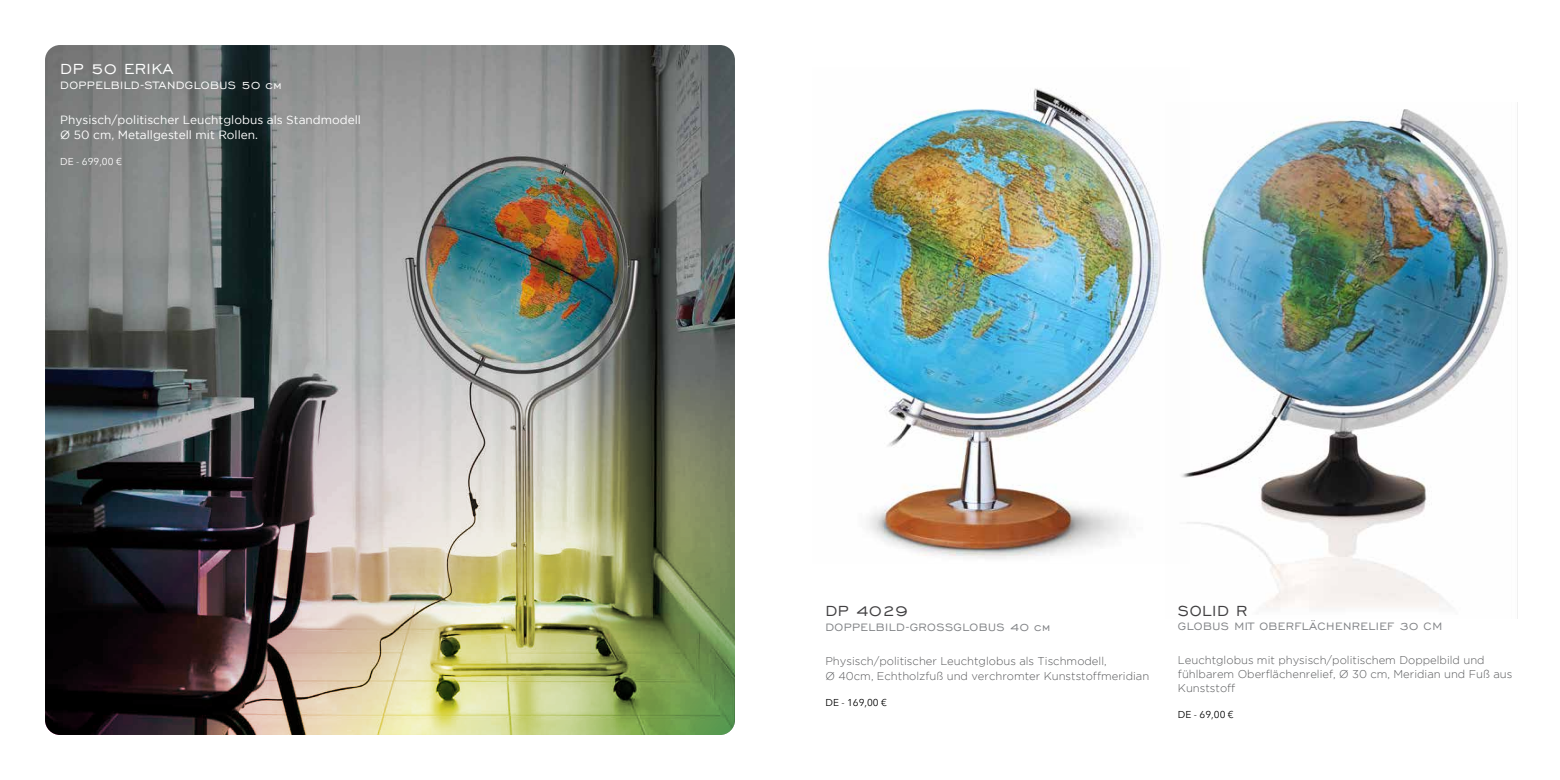
<style>
.page{position:relative;width:1560px;height:780px;background:#fff}
.page>*{position:absolute;margin:0;border:0;box-sizing:border-box;transform-origin:0 0}
.t1{font:18.75px "Engravers Gothic BT";letter-spacing:.03em;color:#414042}
.t2{font:18.75px "Engravers Gothic BT";letter-spacing:.03em;color:#fff}
.t3{font:13.75px "Engravers Gothic BT";letter-spacing:.03em;color:#808285}
.t4{font:13.75px "Engravers Gothic BT";letter-spacing:.03em;color:#fff}
.t5{font:11.88px/14.2px "Gotham";color:#fff}
.t6{font:300 11.25px/13.9px "Gotham";color:#58595b}
.t7{font:10px "Avenir Next";color:#000}
.t8{font:10px "Avenir Next";color:#fff}
</style>
<div class="page">
<img style="left:45px;top:45px;width:690px;height:690px">
<img style="left:827px;top:88px;width:316px;height:471px">
<img style="left:1181px;top:103px;width:337px;height:516px">
<img style="left:45px;top:241px;width:690px;height:494px;border-radius:15px">
<h1 class="t2" style="left:60px;top:59px;width:115px">DP 50 ERIKA</h1>
<p class="t4" style="left:60px;top:78px;width:223px">DOPPELBILD-STANDGLOBUS 50 cm</p>
<p class="t5" style="left:60px;top:113px;width:302px">Physisch/politischer Leuchtglobus als Standmodell<br>Ø 50 cm, Metallgestell mit Rollen.</p>
<p class="t8" style="left:60px;top:153px;width:63px">DE - 699,00 €</p>
<h1 class="t1" style="left:825px;top:600px;width:84px">DP 4029</h1>
<p class="t3" style="left:825px;top:619px;width:226px">DOPPELBILD-GROSSGLOBUS 40 cm</p>
<p class="t6" style="left:825px;top:654px;width:325px;line-height:14.2px">Physisch/politischer Leuchtglobus als Tischmodell,<br>Ø 40cm, Echtholzfuß und verchromter Kunststoffmeridian</p>
<p class="t7" style="left:825px;top:694px;width:63px">DE - 169,00 €</p>
<h1 class="t1" style="left:1177px;top:600px;width:71px">SOLID R</h1>
<p class="t3" style="left:1177px;top:618px;width:266px">GLOBUS MIT OBERFLÄCHENRELIEF 30 CM</p>
<p class="t6" style="left:1177px;top:653px;width:336px">Leuchtglobus mit physisch/politischem Doppelbild und fühlbarem Oberflächenrelief, Ø 30 cm, Meridian und Fuß aus<br>Kunststoff</p>
<p class="t7" style="left:1177px;top:706px;width:57px">DE - 69,00 €</p>
</div>
